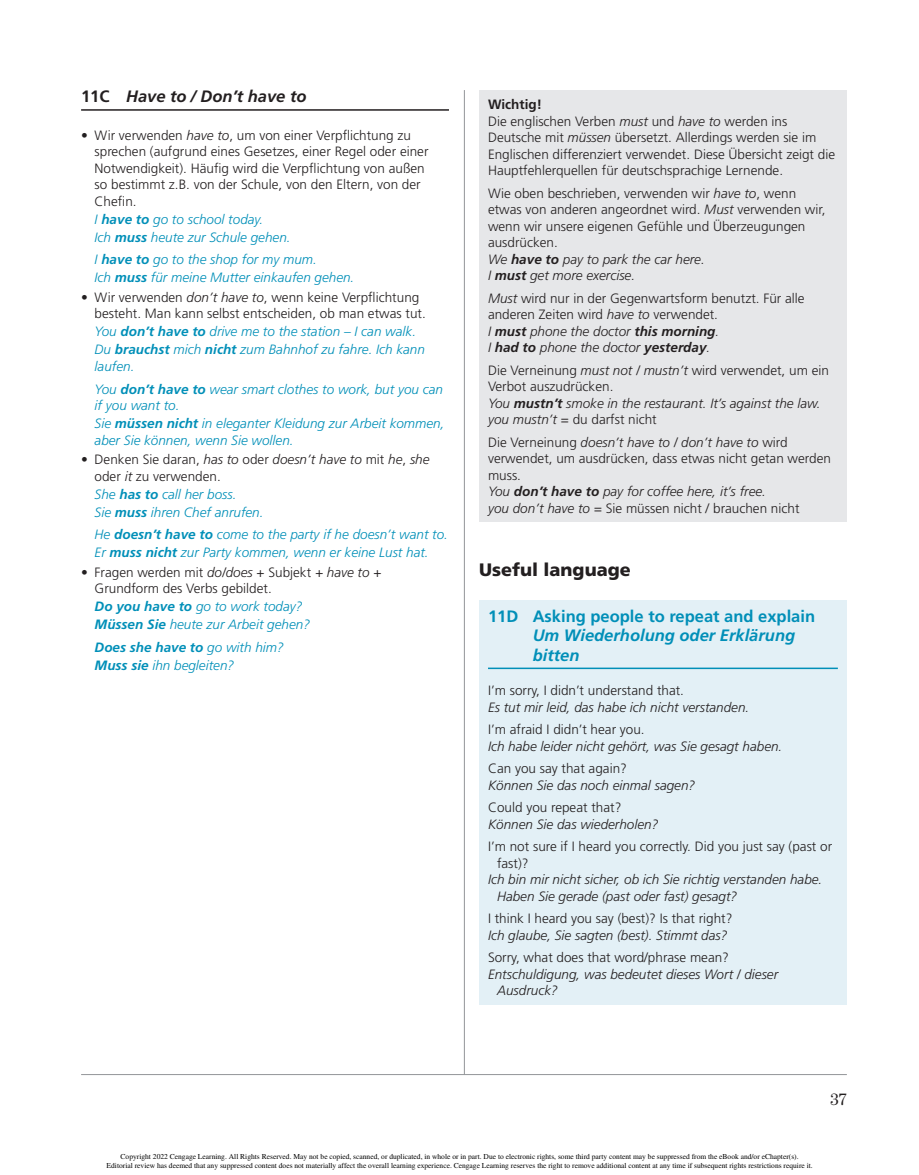
<style>
.page{position:relative;width:919px;height:1175px;background:#fff}
.page>*{position:absolute;margin:0;border:0;box-sizing:border-box;transform-origin:0 0}
.t1{font:900 18px "Frutiger LT Std";color:#231f20}
.t2{font:700 16.5px "Frutiger LT Std";color:#018fb8}
.t3{font:italic 700 16.5px/19.5px "Frutiger LT Std";color:#018fb8}
.t4{font:italic 700 16.5px "Frutiger LT Std";color:#231f20}
.t5{font:16.5px "Century Std";color:#231f20}
.t6{font:300 13.5px/16.5px "Frutiger LT Std";color:#231f20}
.t7{font:italic 300 13.5px/18px "Frutiger LT Std";color:#018fb8}
.t8{font:italic 300 13.5px/16.5px "Frutiger LT Std";color:#231f20}
.t9{font:7.5px/9.6px "Times";color:#000;text-align:center}
.s1{font-style:normal}
.s2{font-style:italic}
.s3{font-weight:700}
.s4{font-weight:700;font-style:italic}
</style>
<div class="page">
<hr style="left:81px;top:1074px;width:765px;height:1px;background:#939598">
<hr style="left:464px;top:90px;width:1px;height:985px;background:#939598">
<div style="left:479px;top:90px;width:367px;height:432px;background:#e6e7e9"></div>
<div style="left:479px;top:600px;width:367px;height:404px;background:#e3f0f6"></div>
<hr style="left:488px;top:667px;width:349px;height:2px;background:#018fb8">
<hr style="left:81px;top:109px;width:368px;height:2px;background:#231f20">
<p class="t4" style="left:81px;top:87px;width:227px"><span class="s1">11C</span> Have to / Don’t have to</p>
<p class="t6" style="left:95px;top:127px;width:335px;text-indent:-14px">• Wir verwenden <span class="s2">have to</span>, um von einer Verpflichtung zu sprechen (aufgrund eines Gesetzes, einer Regel oder einer Notwendigkeit). Häufig wird die Verpflichtung von außen so bestimmt z.B. von der Schule, von den Eltern, von der Chefin.</p>
<p class="t7" style="left:95px;top:210px;width:197px">I <span class="s3">have to</span> go to school today.<br>Ich <span class="s3">muss</span> heute zur Schule gehen.</p>
<p class="t7" style="left:95px;top:251px;width:261px">I <span class="s3">have to</span> go to the shop for my mum.<br>Ich <span class="s3">muss</span> für meine Mutter einkaufen gehen.</p>
<p class="t6" style="left:95px;top:289px;width:332px;text-indent:-14px">• Wir verwenden <span class="s2">don’t have to</span>, wenn keine Verpflichtung besteht. Man kann selbst entscheiden, ob man etwas tut.</p>
<p class="t7" style="left:95px;top:323px;width:332px">You <span class="s3">don’t have to</span> drive me to the station – I can walk.<br>Du <span class="s3">brauchst</span> mich <span class="s3">nicht</span> zum Bahnhof zu fahre. Ich kann</p>
<p class="t7" style="left:95px;top:355px;width:350px;line-height:22.5px">laufen.<br>You <span class="s3">don’t have to</span> wear smart clothes to work, but you can</p>
<p class="t7" style="left:95px;top:396px;width:351px">if you want to.<br>Sie <span class="s3">müssen nicht</span> in eleganter Kleidung zur Arbeit kommen,</p>
<p class="t7" style="left:95px;top:431px;width:200px">aber Sie können, wenn Sie wollen.</p>
<p class="t6" style="left:95px;top:451px;width:336px;text-indent:-14px">• Denken Sie daran, <span class="s2">has to</span> oder <span class="s2">doesn’t have to</span> mit <span class="s2">he</span>, <span class="s2">she </span>oder <span class="s2">it</span> zu verwenden.</p>
<p class="t7" style="left:95px;top:485px;width:170px">She <span class="s3">has to</span> call her boss.<br>Sie <span class="s3">muss</span> ihren Chef anrufen.</p>
<p class="t7" style="left:95px;top:525px;width:355px">He <span class="s3">doesn’t have to</span> come to the party if he doesn’t want to.<br>Er <span class="s3">muss nicht</span> zur Party kommen, wenn er keine Lust hat.</p>
<p class="t6" style="left:95px;top:564px;width:288px;text-indent:-14px">• Fragen werden mit <span class="s2">do/does</span> + Subjekt <span class="s2">+ have to</span> +<br>Grundform des Verbs gebildet.</p>
<p class="t7" style="left:95px;top:597px;width:217px"><span class="s3">Do you have to</span> go to work today?<br><span class="s3">Müssen Sie</span> heute zur Arbeit gehen?</p>
<p class="t7" style="left:95px;top:638px;width:191px"><span class="s3">Does she have to</span> go with him?<br><span class="s3">Muss sie</span> ihn begleiten?</p>
<p class="t6" style="left:488px;top:96px;width:348px"><span class="s3">Wichtig!<br></span>Die englischen Verben <span class="s2">must</span> und <span class="s2">have to</span> werden ins Deutsche mit <span class="s2">müssen</span> übersetzt. Allerdings werden sie im Englischen differenziert verwendet. Diese Übersicht zeigt die Hauptfehlerquellen für deutschsprachige Lernende.</p>
<p class="t6" style="left:488px;top:185px;width:339px">Wie oben beschrieben, verwenden wir <span class="s2">have to</span>, wenn etwas von anderen angeordnet wird. <span class="s2">Must</span> verwenden wir, wenn wir unsere eigenen Gefühle und Überzeugungen ausdrücken.<br><span class="s2">We</span> <span class="s4">have to</span> <span class="s2">pay to park the car here.<br>I</span> <span class="s4">must</span> <span class="s2">get more exercise.</span></p>
<p class="t6" style="left:488px;top:290px;width:318px"><span class="s2">Must</span> wird nur in der Gegenwartsform benutzt. Für alle anderen Zeiten wird <span class="s2">have to</span> verwendet.<br><span class="s2">I</span> <span class="s4">must</span> <span class="s2">phone the doctor</span> <span class="s4">this morning</span><span class="s2">.<br>I</span> <span class="s4">had to</span> <span class="s2">phone the doctor</span> <span class="s4">yesterday</span><span class="s2">.</span></p>
<p class="t8" style="left:488px;top:362px;width:342px"><span class="s1">Die Verneinung</span> must not / mustn’t <span class="s1">wird verwendet, um ein Verbot auszudrücken.<br></span>You <span class="s3">mustn’t</span> smoke in the restaurant. It’s against the law. you mustn’t <span class="s1">= du darfst nicht</span></p>
<p class="t6" style="left:488px;top:434px;width:344px">Die Verneinung <span class="s2">doesn’t have to / don’t have to</span> wird verwendet, um ausdrücken, dass etwas nicht getan werden muss.<br><span class="s2">You</span> <span class="s4">don’t have to</span> <span class="s2">pay for coffee here, it’s free.<br>you don’t have to =</span> Sie müssen nicht / brauchen nicht</p>
<h1 class="t1" style="left:479px;top:558px;width:153px">Useful language</h1>
<p class="t2" style="left:488px;top:606px;width:328px">11D Asking people to repeat and explain</p>
<p class="t3" style="left:532px;top:626px;width:264px">Um Wiederholung oder Erklärung bitten</p>
<p class="t6" style="left:488px;top:682px;width:197px">I’m sorry, I didn’t understand that.</p>
<p class="t8" style="left:488px;top:699px;width:263px">Es tut mir leid, das habe ich nicht verstanden.</p>
<p class="t6" style="left:488px;top:721px;width:158px">I’m afraid I didn’t hear you.</p>
<p class="t8" style="left:488px;top:738px;width:296px">Ich habe leider nicht gehört, was Sie gesagt haben.</p>
<p class="t6" style="left:488px;top:760px;width:140px">Can you say that again?</p>
<p class="t8" style="left:488px;top:777px;width:209px">Können Sie das noch einmal sagen?</p>
<p class="t6" style="left:488px;top:799px;width:135px">Could you repeat that?</p>
<p class="t8" style="left:488px;top:816px;width:172px">Können Sie das wiederholen?</p>
<p class="t6" style="left:497px;top:838px;width:336px;text-indent:-9px">I’m not sure if I heard you correctly. Did you just say (past or fast)?</p>
<p class="t8" style="left:497px;top:871px;width:327px;text-indent:-9px">Ich bin mir nicht sicher, ob ich Sie richtig verstanden habe.<br>Haben Sie gerade (past oder fast) gesagt?</p>
<p class="t6" style="left:488px;top:910px;width:246px">I think I heard you say (best)? Is that right?</p>
<p class="t8" style="left:488px;top:927px;width:241px">Ich glaube, Sie sagten (best). Stimmt das?</p>
<p class="t6" style="left:488px;top:949px;width:242px">Sorry, what does that word/phrase mean?</p>
<p class="t8" style="left:497px;top:966px;width:282px;text-indent:-9px">Entschuldigung, was bedeutet dieses Wort / dieser<br>Ausdruck?</p>
<p class="t5" style="left:830px;top:1090px;width:18px">37</p>
<p class="t9" style="left:107px;top:1151px;width:707px">Copyright 2022 Cengage Learning. All Rights Reserved. May not be copied, scanned, or duplicated, in whole or in part. Due to electronic rights, some third party content may be suppressed from the eBook and/or eChapter(s).<br>Editorial review has deemed that any suppressed content does not materially affect the overall learning experience. Cengage Learning reserves the right to remove additional content at any time if subsequent rights restrictions require it.</p>
</div>
